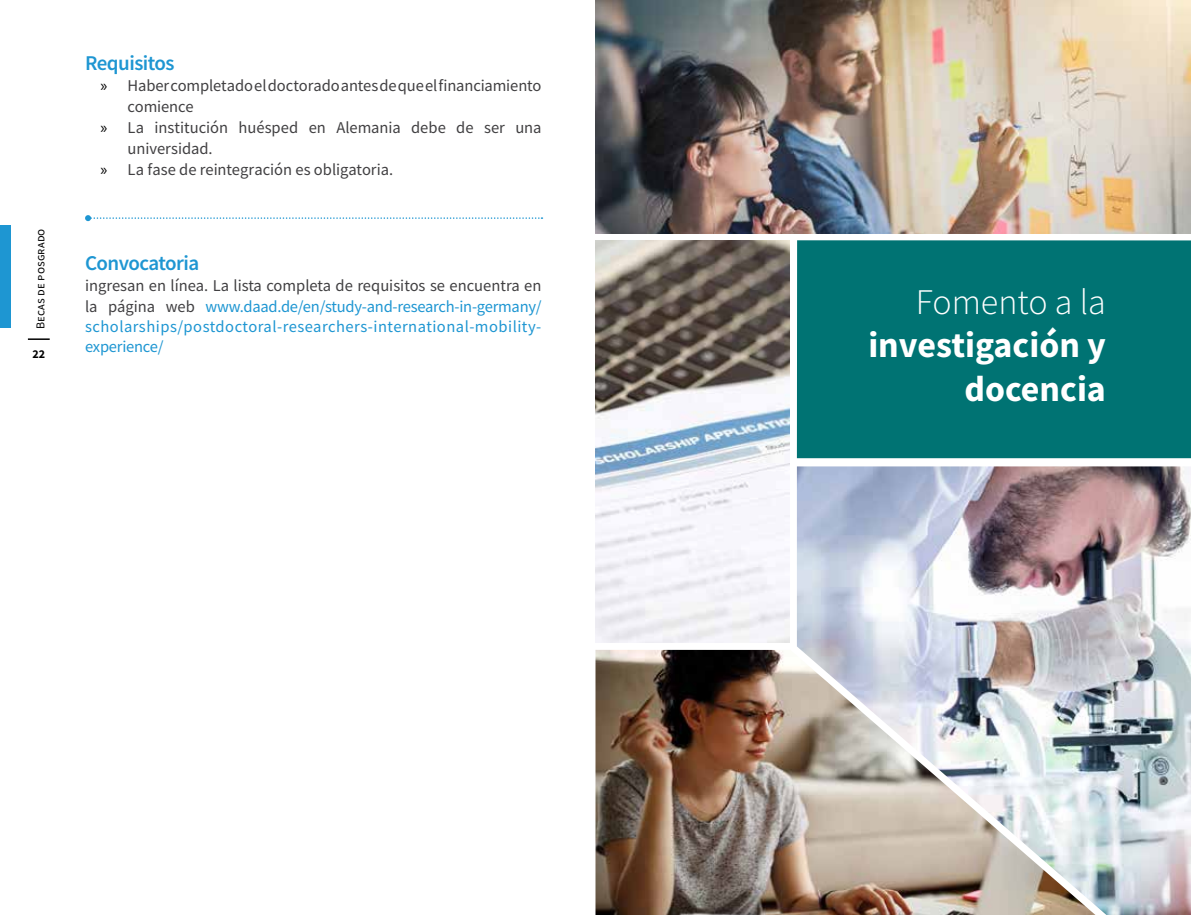
<style>
.page{position:relative;width:1191px;height:915px;background:#fff}
.page>*{position:absolute;margin:0;border:0;box-sizing:border-box;transform-origin:0 0}
.t1{font:700 36px/43.2px "Source Sans Pro";color:#fff;text-align:right}
.t2{font:300 36px "Source Sans Pro";color:#fff}
.t3{font:600 21px "Source Sans Pro";letter-spacing:-.025em;color:#1e96d2}
.t4{font:16.5px/20.2px "Source Sans Pro";letter-spacing:.02em;color:#1e96d2;text-align:justify}
.t5{font:16.5px "Source Sans Pro";color:#414042}
.t6{font:12px "Source Sans Pro";letter-spacing:.01em;color:#000}
.t7{font:700 12px "Source Sans Pro";color:#000}
.s1{font-family:"Myriad Pro";color:#000}
.s2{color:#414042}
</style>
<div class="page">
<hr style="left:28px;top:338px;width:22px;height:2px;background:#000">
<div style="left:0;top:225px;width:11px;height:103px;background:#1e96d2"></div>
<svg style="left:85px;top:215px;width:457px;height:6px"></svg>
<img style="left:595px;top:240px;width:194px;height:402px">
<img style="left:595px;top:649px;width:202px;height:265px">
<img style="left:595px;top:0;width:596px;height:233px">
<div style="left:797px;top:240px;width:394px;height:218px;background:#007373"></div>
<img style="left:797px;top:466px;width:394px;height:448px">
<p class="t6" style="left:33px;top:329px;width:102px;rotate:-90deg">Becas de posgrado</p>
<p class="t7" style="left:32px;top:345px;width:14px">22</p>
<p class="t3" style="left:85px;top:49px;width:91px">Requisitos</p>
<p class="t5" style="left:101px;top:75px;width:442px"><span class="s1">»</span> Haber completado el doctorado antes de que el financiamiento</p>
<p class="t5" style="left:128px;top:96px;width:68px">comience</p>
<p class="t5" style="left:101px;top:117px;width:442px"><span class="s1">»</span> La institución huésped en Alemania debe de ser una</p>
<p class="t5" style="left:128px;top:138px;width:87px">universidad.</p>
<p class="t5" style="left:101px;top:159px;width:294px"><span class="s1">»</span> La fase de reintegración es obligatoria.</p>
<p class="t3" style="left:85px;top:249px;width:116px">Convocatoria</p>
<p class="t4" style="left:85px;top:275px;width:458px"><span class="s2">ingresan en línea. La lista completa de requisitos se encuentra en la página web</span> www.daad.de/en/study-and-research-in-germany/ scholarships/postdoctoral-researchers-international-mobility&shy;experience/</p>
<h1 class="t2" style="left:915px;top:280px;width:192px">Fomento a la</h1>
<h1 class="t1" style="left:868px;top:323px;width:239px">investigación y docencia</h1>
</div>
